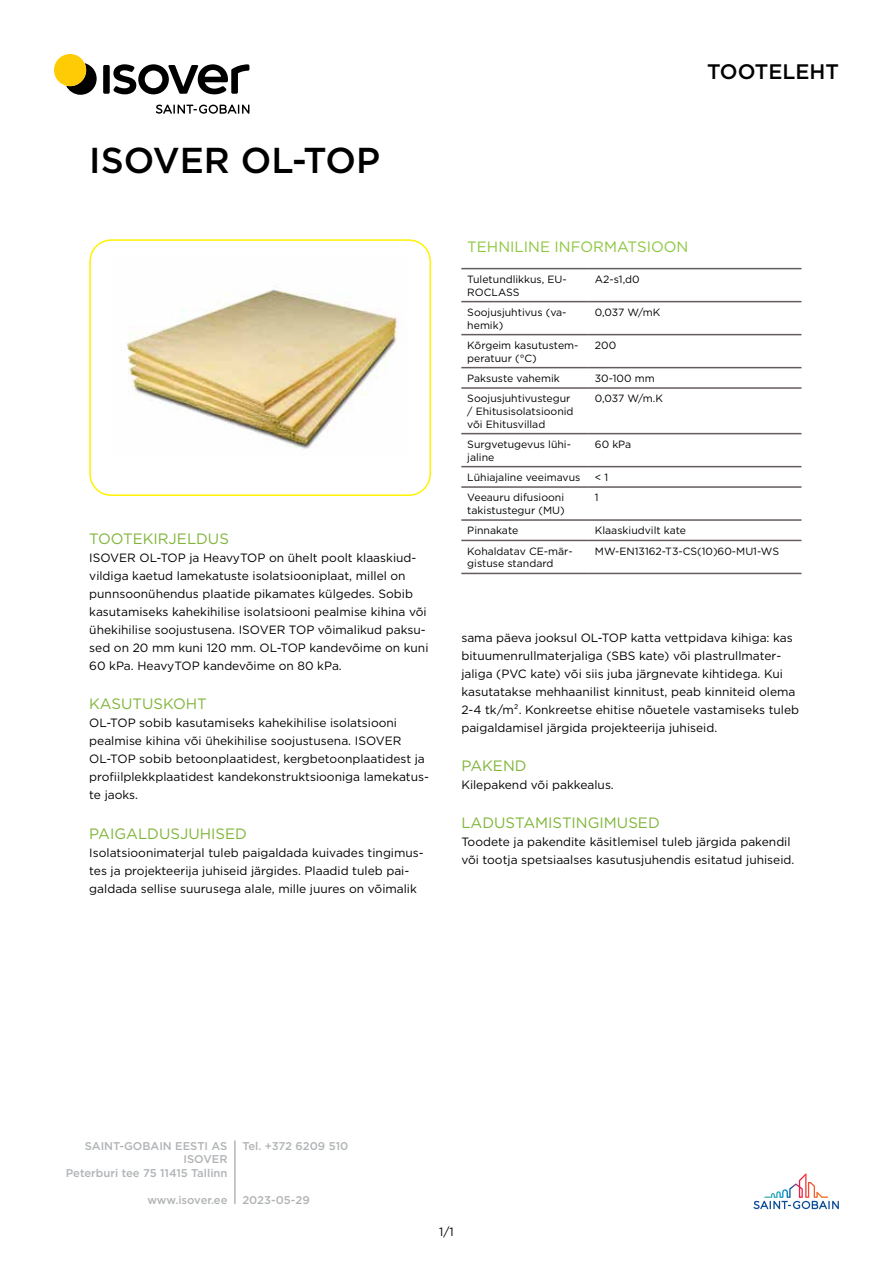
<style>
.page{position:relative;width:893px;height:1263px;background:#fff}
.page>*{position:absolute;margin:0;border:0;box-sizing:border-box;transform-origin:0 0}
.t1{font:500 36px "Gotham";color:#000}
.t2{font:500 21px "Gotham";color:#000}
.t3{font:15px "Gotham";color:#80b539}
.t4{font:15px "Gotham";color:#8dc63f}
.t5{font:12px/18px "Gotham";color:#000}
.t6{font:500 11.25px/13.5px "Gotham";color:#b1b4b6;text-align:right}
.t7{font:10.5px/12.6px "Gotham";color:#000}
</style>
<div class="page">
<svg style="left:156px;top:105px;width:93px;height:9px"></svg>
<svg style="left:66px;top:63px;width:31px;height:32px"></svg>
<div style="left:103px;top:65px;width:7px;height:29px;background:#000;border-radius:2px"></div>
<svg style="left:113px;top:64px;width:136px;height:30px"></svg>
<div style="left:54px;top:54px;width:32px;height:32px;background:#ffcb05;border-radius:50%"></div>
<svg style="left:753px;top:1173px;width:86px;height:36px"></svg>
<hr style="left:234px;top:1140px;width:2px;height:64px;background:#b1b4b6">
<div style="left:89px;top:239px;width:342px;height:257px;border:2px solid #fff200;border-radius:21px"></div>
<img style="left:121px;top:289px;width:276px;height:160px">
<hr style="left:461px;top:268px;width:128px;height:1px;background:#5c5f61">
<hr style="left:589px;top:268px;width:212px;height:1px;background:#5c5f61">
<hr style="left:461px;top:301px;width:128px;height:1px;background:#635b61">
<hr style="left:589px;top:301px;width:212px;height:1px;background:#635b61">
<hr style="left:461px;top:334px;width:128px;height:1px;background:#635b61">
<hr style="left:589px;top:334px;width:212px;height:1px;background:#635b61">
<hr style="left:461px;top:367px;width:128px;height:1px;background:#635b61">
<hr style="left:589px;top:367px;width:212px;height:1px;background:#635b61">
<hr style="left:461px;top:387px;width:128px;height:2px;background:#635b61">
<hr style="left:589px;top:387px;width:212px;height:2px;background:#635b61">
<hr style="left:461px;top:433px;width:128px;height:1px;background:#635b61">
<hr style="left:589px;top:433px;width:212px;height:1px;background:#635b61">
<hr style="left:461px;top:466px;width:128px;height:1px;background:#635b61">
<hr style="left:589px;top:466px;width:212px;height:1px;background:#635b61">
<hr style="left:461px;top:486px;width:128px;height:2px;background:#635b61">
<hr style="left:589px;top:486px;width:212px;height:2px;background:#635b61">
<hr style="left:461px;top:519px;width:128px;height:2px;background:#635b61">
<hr style="left:589px;top:519px;width:212px;height:2px;background:#635b61">
<hr style="left:461px;top:540px;width:128px;height:1px;background:#635b61">
<hr style="left:461px;top:573px;width:128px;height:1px;background:#635b61">
<hr style="left:589px;top:540px;width:212px;height:1px;background:#635b61">
<hr style="left:589px;top:573px;width:212px;height:1px;background:#635b61">
<h1 class="t1" style="left:89px;top:137px;width:292px">ISOVER OL-TOP</h1>
<p class="t3" style="left:89px;top:529px;width:141px">TOOTEKIRJELDUS</p>
<p class="t5" style="left:89px;top:548px;width:341px">ISOVER OL-TOP ja HeavyTOP on ühelt poolt klaaskiud&shy;vildiga kaetud lamekatuste isolatsiooniplaat, millel on punnsoonühendus plaatide pikamates külgedes. Sobib kasutamiseks kahekihilise isolatsiooni pealmise kihina või ühekihilise soojustusena. ISOVER TOP võimalikud paksu&shy;sed on 20 mm kuni 120 mm. OL-TOP kandevõime on kuni 60 kPa. HeavyTOP kandevõime on 80 kPa.</p>
<p class="t3" style="left:89px;top:694px;width:119px">KASUTUSKOHT</p>
<p class="t5" style="left:89px;top:714px;width:341px">OL-TOP sobib kasutamiseks kahekihilise isolatsiooni pealmise kihina või ühekihilise soojustusena. ISOVER OL-TOP sobib betoonplaatidest, kergbetoonplaatidest ja profiilplekkplaatidest kandekonstruktsiooniga lamekatus&shy;te jaoks.</p>
<p class="t3" style="left:89px;top:824px;width:159px">PAIGALDUSJUHISED</p>
<p class="t5" style="left:89px;top:843px;width:336px">Isolatsioonimaterjal tuleb paigaldada kuivades tingimus&shy;tes ja projekteerija juhiseid järgides. Plaadid tuleb pai&shy;galdada sellise suurusega alale, mille juures on võimalik</p>
<h2 class="t2" style="left:707px;top:58px;width:133px">TOOTELEHT</h2>
<p class="t4" style="left:467px;top:237px;width:223px">TEHNILINE INFORMATSIOON</p>
<p class="t7" style="left:467px;top:273px;width:101px">Tuletundlikkus, EU-<br>ROCLASS</p>
<p class="t7" style="left:595px;top:273px;width:46px">A2-s1,d0</p>
<p class="t7" style="left:467px;top:306px;width:101px">Soojusjuhtivus (va&shy;hemik)</p>
<p class="t7" style="left:595px;top:306px;width:67px">0,037 W/mK</p>
<p class="t7" style="left:467px;top:339px;width:113px">Kõrgeim kasutustem&shy;peratuur (°C)</p>
<p class="t7" style="left:595px;top:339px;width:23px">200</p>
<p class="t7" style="left:467px;top:372px;width:94px">Paksuste vahemik</p>
<p class="t7" style="left:595px;top:372px;width:61px">30-100 mm</p>
<p class="t7" style="left:467px;top:392px;width:108px">Soojusjuhtivustegur / Ehitusisolatsioonid või Ehitusvillad</p>
<p class="t7" style="left:595px;top:392px;width:70px">0,037 W/m.K</p>
<p class="t7" style="left:467px;top:438px;width:105px">Surgvetugevus lühi&shy;jaline</p>
<p class="t7" style="left:595px;top:438px;width:38px">60 kPa</p>
<p class="t7" style="left:467px;top:471px;width:115px">Lühiajaline veeimavus</p>
<p class="t7" style="left:595px;top:471px;width:15px">&lt; 1</p>
<p class="t7" style="left:467px;top:491px;width:99px">Veeauru difusiooni takistustegur (MU)</p>
<p class="t7" style="left:595px;top:491px;width:5px">1</p>
<p class="t7" style="left:467px;top:524px;width:52px">Pinnakate</p>
<p class="t7" style="left:595px;top:524px;width:93px">Klaaskiudvilt kate</p>
<p class="t7" style="left:467px;top:545px;width:107px">Kohaldatav CE-mär&shy;gistuse standard</p>
<p class="t7" style="left:595px;top:545px;width:186px">MW-EN13162-T3-CS(10)60-MU1-WS</p>
<p class="t5" style="left:461px;top:628px;width:339px">sama päeva jooksul OL-TOP katta vettpidava kihiga: kas bituumenrullmaterjaliga (SBS kate) või plastrullmater&shy;jaliga (PVC kate) või siis juba järgnevate kihtidega. Kui kasutatakse mehhaanilist kinnitust, peab kinniteid olema 2-4 tk/m². Konkreetse ehitise nõuetele vastamiseks tuleb paigaldamisel järgida projekteerija juhiseid.</p>
<p class="t3" style="left:461px;top:756px;width:67px">PAKEND</p>
<p class="t5" style="left:461px;top:775px;width:154px">Kilepakend või pakkealus.</p>
<p class="t3" style="left:461px;top:813px;width:200px">LADUSTAMISTINGIMUSED</p>
<p class="t5" style="left:461px;top:833px;width:335px">Toodete ja pakendite käsitlemisel tuleb järgida pakendil või tootja spetsiaalses kasutusjuhendis esitatud juhiseid.</p>
<p class="t6" style="left:66px;top:1139px;width:163px">SAINT-GOBAIN EESTI AS<br>ISOVER<br>Peterburi tee 75 11415 Tallinn</p>
<p class="t6" style="left:147px;top:1193px;width:82px">www.isover.ee</p>
<p class="t6" style="left:242px;top:1139px;width:107px">Tel. +372 6209 510</p>
<p class="t6" style="left:242px;top:1193px;width:69px">2023-05-29</p>
<p class="t5" style="left:439px;top:1222px;width:16px">1/1</p>
</div>
